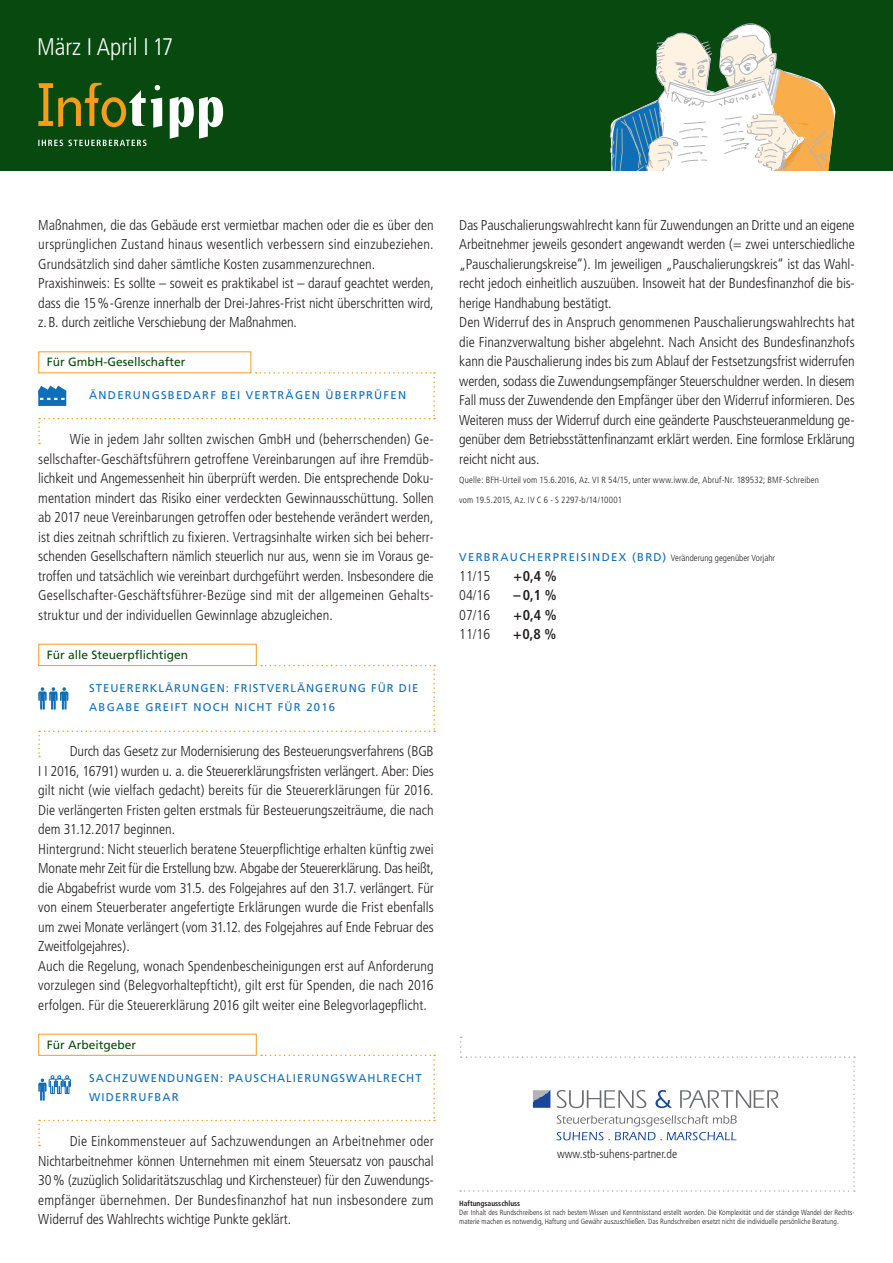
<style>
.page{position:relative;width:893px;height:1263px;background:#fff}
.page>*{position:absolute;margin:0;border:0;box-sizing:border-box;transform-origin:0 0}
.t1{font:300 condensed 24px "Frutiger";color:#fff}
.Fließtext{font:300 condensed 14.25px/19.5px "Frutiger";letter-spacing:-.005em;color:#231f20;text-align:justify}
.Fließtext-2{font:700 condensed 14.25px "Frutiger";color:#231f20}
.Headline_Fließtext{font:300 condensed 14.25px "Frutiger";color:#231f20}
.Headline_Fließtext-2{font:700 condensed 14.25px "Frutiger";color:#231f20}
.Fließtext-3{font:12px "Frutiger";color:#07490e}
.Fließtext-4{font:300 condensed 12px "Frutiger";color:#231f20}
.Headline_Fließtext-3{font:11.25px/19.5px "Frutiger";letter-spacing:.09em;color:#0f6eb8}
.Headline_Fließtext-4{font:11.25px "Frutiger";letter-spacing:.11em;color:#0f6eb8}
.Fließtext-5{font:300 condensed 9px "Frutiger";letter-spacing:.015em;color:#231f20}
.Fließtext-6{font:300 condensed 7.5px/9px "Frutiger";color:#231f20}
.Fließtext-7{font:700 condensed 7.5px "Frutiger";color:#231f20}
.s1{font-weight:400;font-stretch:normal;font-size:11.25px;color:#0f6eb8}
</style>
<div class="page">
<svg style="left:460px;top:1036px;width:395px;height:156px"></svg>
<div style="left:0;top:0;width:893px;height:170px;background:#07490e"></div>
<svg style="left:609px;top:23px;width:226px;height:147px"></svg>
<svg style="left:38px;top:83px;width:185px;height:63px"></svg>
<svg style="left:38px;top:665px;width:397px;height:92px"></svg>
<svg style="left:38px;top:372px;width:397px;height:72px"></svg>
<svg style="left:38px;top:1054px;width:397px;height:92px"></svg>
<p class="t1" style="left:37px;top:33px;width:137px">März I April I 17</p>
<p class="Fließtext" style="left:38px;top:215px;width:397px">Maßnahmen, die das Gebäude erst vermietbar machen oder die es über den ursprünglichen Zustand hinaus wesentlich verbessern sind einzubeziehen.<br>Grundsätzlich sind daher sämtliche Kosten zusammenzurechnen.</p>
<p class="Fließtext" style="left:38px;top:274px;width:397px">Praxishinweis: Es sollte – soweit es praktikabel ist – darauf geachtet werden, dass die 15%-Grenze innerhalb der Drei-Jahres-Frist nicht überschritten wird, z.B. durch zeitliche Verschiebung der Maßnahmen.</p>
<p class="Fließtext-3" style="left:47px;top:355px;width:140px">Für GmbH-Gesellschafter</p>
<p class="Headline_Fließtext-4" style="left:89px;top:388px;width:318px">ÄNDERUNGSBEDARF BEI VERTRÄGEN ÜBERPRÜFEN</p>
<p class="Fließtext" style="left:38px;top:430px;width:397px;text-indent:32px">Wie in jedem Jahr sollten zwischen GmbH und (beherrschenden) Ge&shy;sellschafter-Geschäftsführern getroffene Vereinbarungen auf ihre Fremdüb&shy;lichkeit und Angemessenheit hin überprüft werden. Die entsprechende Doku&shy;mentation mindert das Risiko einer verdeckten Gewinnausschüttung. Sollen ab 2017 neue Vereinbarungen getroffen oder bestehende verändert werden, ist dies zeitnah schriftlich zu fixieren. Vertragsinhalte wirken sich bei beherr&shy;schenden Gesellschaftern nämlich steuerlich nur aus, wenn sie im Voraus ge&shy;troffen und tatsächlich wie vereinbart durchgeführt werden. Insbesondere die Gesellschafter-Geschäftsführer-Bezüge sind mit der allgemeinen Gehalts&shy;struktur und der individuellen Gewinnlage abzugleichen.</p>
<p class="Fließtext-3" style="left:47px;top:647px;width:143px">Für alle Steuerpflichtigen</p>
<p class="Headline_Fließtext-3" style="left:89px;top:678px;width:331px">STEUERERKLÄRUNGEN: FRISTVERLÄNGERUNG FÜR DIE<br>ABGABE GREIFT NOCH NICHT FÜR 2016</p>
<p class="Fließtext" style="left:38px;top:742px;width:397px;text-indent:32px">Durch das Gesetz zur Modernisierung des Besteuerungsverfahrens (BGB I I 2016, 16791) wurden u. a. die Steuererklärungsfristen verlängert. Aber: Dies gilt nicht (wie vielfach gedacht) bereits für die Steuererklärungen für 2016.<br>Die verlängerten Fristen gelten erstmals für Besteuerungszeiträume, die nach dem 31.12.2017 beginnen.</p>
<p class="Fließtext" style="left:38px;top:839px;width:397px">Hintergrund: Nicht steuerlich beratene Steuerpflichtige erhalten künftig zwei Monate mehr Zeit für die Erstellung bzw. Abgabe der Steuererklärung. Das heißt, die Abgabefrist wurde vom 31.5. des Folgejahres auf den 31.7. verlängert. Für von einem Steuerberater angefertigte Erklärungen wurde die Frist ebenfalls um zwei Monate verlängert (vom 31.12. des Folgejahres auf Ende Februar des Zweitfolgejahres).</p>
<p class="Fließtext" style="left:38px;top:956px;width:397px">Auch die Regelung, wonach Spendenbescheinigungen erst auf Anforderung vorzulegen sind (Belegvorhaltepfticht), gilt erst für Spenden, die nach 2016 erfolgen. Für die Steuererklärung 2016 gilt weiter eine Belegvorlagepflicht.</p>
<p class="Fließtext-3" style="left:47px;top:1037px;width:91px">Für Arbeitgeber</p>
<p class="Headline_Fließtext-3" style="left:89px;top:1068px;width:334px">SACHZUWENDUNGEN: PAUSCHALIERUNGSWAHLRECHT<br>WIDERRUFBAR</p>
<p class="Fließtext" style="left:38px;top:1132px;width:397px;text-indent:32px">Die Einkommensteuer auf Sachzuwendungen an Arbeitnehmer oder Nichtarbeitnehmer können Unternehmen mit einem Steuersatz von pauschal 30% (zuzüglich Solidaritätszuschlag und Kirchensteuer) für den Zuwendungs&shy;empfänger übernehmen. Der Bundesfinanzhof hat nun insbesondere zum Widerruf des Wahlrechts wichtige Punkte geklärt.</p>
<p class="Fließtext" style="left:459px;top:215px;width:397px">Das Pauschalierungswahlrecht kann für Zuwendungen an Dritte und an eigene Arbeitnehmer jeweils gesondert angewandt werden (= zwei unterschiedliche „Pauschalierungskreise“). Im jeweiligen „Pauschalierungskreis“ ist das Wahl&shy;recht jedoch einheitlich auszuüben. Insoweit hat der Bundesfinanzhof die bis&shy;herige Handhabung bestätigt.</p>
<p class="Fließtext" style="left:459px;top:313px;width:397px">Den Widerruf des in Anspruch genommenen Pauschalierungswahlrechts hat die Finanzverwaltung bisher abgelehnt. Nach Ansicht des Bundesfinanzhofs kann die Pauschalierung indes bis zum Ablauf der Festsetzungsfrist widerrufen werden, sodass die Zuwendungsempfänger Steuerschuldner werden. In diesem Fall muss der Zuwendende den Empfänger über den Widerruf informieren. Des Weiteren muss der Widerruf durch eine geänderte Pauschsteueranmeldung ge&shy;genüber dem Betriebsstättenfinanzamt erklärt werden. Eine formlose Erklärung reicht nicht aus.</p>
<p class="Fließtext-5" style="left:459px;top:475px;width:361px">Quelle: BFH-Urteil vom 15.6.2016, Az. VI R 54/15, unter www.iww.de, Abruf-Nr. 189532; BMF-Schreiben</p>
<p class="Fließtext-5" style="left:459px;top:494px;width:164px">vom 19.5.2015, Az. IV C 6 - S 2297-b/14/10001</p>
<p class="Fließtext-5" style="left:459px;top:553px;width:317px"><span class="s1">VERBRAUCHERPREISINDEX (BRD)</span> Veränderung gegenüber Vorjahr</p>
<p class="Fließtext" style="left:459px;top:566px;width:33px">11/15</p>
<p class="Fließtext-2" style="left:513px;top:567px;width:45px">+0,4 %</p>
<p class="Fließtext" style="left:459px;top:586px;width:33px">04/16</p>
<p class="Fließtext-2" style="left:514px;top:587px;width:45px">– 0,1 %</p>
<p class="Fließtext" style="left:459px;top:605px;width:33px">07/16</p>
<p class="Fließtext-2" style="left:514px;top:606px;width:45px">+0,4 %</p>
<p class="Headline_Fließtext" style="left:459px;top:626px;width:33px">11/16</p>
<p class="Headline_Fließtext-2" style="left:513px;top:626px;width:45px">+0,8 %</p>
<p class="Fließtext-4" style="left:557px;top:1147px;width:122px">www.stb-suhens-partner.de</p>
<p class="Fließtext-7" style="left:459px;top:1199px;width:63px">Haftungsausschluss</p>
<p class="Fließtext-6" style="left:459px;top:1208px;width:396px">Der Inhalt des Rundschreibens ist nach bestem Wissen und Kenntnisstand erstellt worden. Die Komplexität und der ständige Wandel der Rechts&shy;materie machen es notwendig, Haftung und Gewähr auszuschließen. Das Rundschreiben ersetzt nicht die individuelle persönliche Beratung.</p>
</div>
